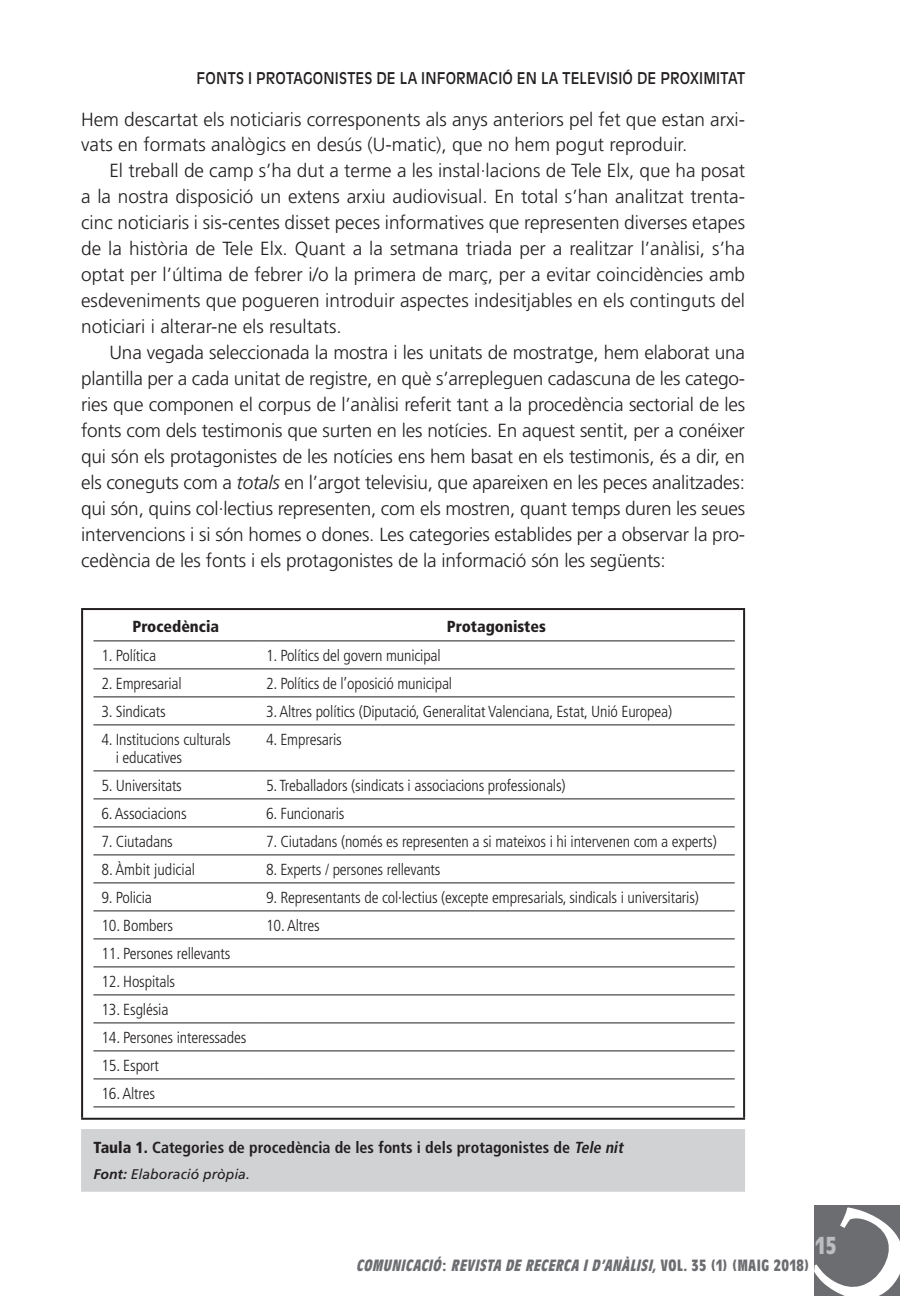
<style>
.page{position:relative;width:900px;height:1296px;background:#fff}
.page>*{position:absolute;margin:0;border:0;box-sizing:border-box;transform-origin:0 0}
.t1{font:700 condensed 24px "Antique Olive";color:#bcbdc0}
.t2{font:300 19px/26px "Frutiger LT Std";color:#231f20;text-align:justify}
.t3{font:300 condensed 16px/18px "Frutiger LT Std";letter-spacing:-.01em;color:#231f20}
.t4{font:700 condensed 16px "Frutiger LT Std";color:#231f20}
.t5{font:italic 700 condensed 16px "Antique Olive";color:#6c6d70}
.t6{font:16px "Antique Olive";letter-spacing:.015em;color:#231f20;scale:.9 1}
.t7{font:900 condensed 16px "Frutiger LT Std";color:#231f20}
.t8{font:italic 14px "Frutiger LT Std";color:#231f20}
.s1{font-style:italic}
.s2{font-weight:900}
.s3{font-weight:700}
.s4{font-style:normal}
</style>
<div class="page">
<svg style="left:83px;top:610px;width:659px;height:508px"></svg>
<div style="left:82px;top:1130px;width:661px;height:61px;background:#d1d2d4"></div>
<hr style="left:81px;top:1129px;width:663px;height:2px;background:#d1d2d4">
<hr style="left:81px;top:1190px;width:663px;height:2px;background:#d1d2d4">
<hr style="left:81px;top:608px;width:663px;height:2px;background:#231f20">
<hr style="left:81px;top:610px;width:2px;height:508px;background:#231f20">
<hr style="left:742px;top:610px;width:2px;height:508px;background:#231f20">
<hr style="left:81px;top:1118px;width:663px;height:2px;background:#231f20">
<hr style="left:81px;top:1131px;width:2px;height:59px;background:#d1d2d4">
<hr style="left:742px;top:1131px;width:2px;height:59px;background:#d1d2d4">
<hr style="left:93px;top:696px;width:165px;height:1px;background:#231f20">
<hr style="left:258px;top:696px;width:476px;height:1px;background:#231f20">
<hr style="left:93px;top:724px;width:165px;height:1px;background:#231f20">
<hr style="left:258px;top:724px;width:476px;height:1px;background:#231f20">
<hr style="left:93px;top:770px;width:165px;height:1px;background:#231f20">
<hr style="left:258px;top:770px;width:476px;height:1px;background:#231f20">
<hr style="left:93px;top:798px;width:165px;height:1px;background:#231f20">
<hr style="left:258px;top:798px;width:476px;height:1px;background:#231f20">
<hr style="left:93px;top:826px;width:165px;height:1px;background:#231f20">
<hr style="left:258px;top:826px;width:476px;height:1px;background:#231f20">
<hr style="left:93px;top:854px;width:165px;height:1px;background:#231f20">
<hr style="left:258px;top:854px;width:476px;height:1px;background:#231f20">
<hr style="left:93px;top:882px;width:165px;height:1px;background:#231f20">
<hr style="left:258px;top:882px;width:476px;height:1px;background:#231f20">
<hr style="left:93px;top:910px;width:165px;height:1px;background:#231f20">
<hr style="left:258px;top:910px;width:476px;height:1px;background:#231f20">
<hr style="left:93px;top:938px;width:165px;height:1px;background:#231f20">
<hr style="left:258px;top:938px;width:476px;height:1px;background:#231f20">
<hr style="left:93px;top:966px;width:165px;height:1px;background:#231f20">
<hr style="left:258px;top:966px;width:476px;height:1px;background:#231f20">
<hr style="left:93px;top:994px;width:165px;height:1px;background:#231f20">
<hr style="left:258px;top:994px;width:476px;height:1px;background:#231f20">
<hr style="left:93px;top:1022px;width:165px;height:1px;background:#231f20">
<hr style="left:258px;top:1022px;width:476px;height:1px;background:#231f20">
<hr style="left:93px;top:1050px;width:165px;height:1px;background:#231f20">
<hr style="left:258px;top:1050px;width:476px;height:1px;background:#231f20">
<hr style="left:93px;top:1078px;width:165px;height:1px;background:#231f20">
<hr style="left:258px;top:1078px;width:476px;height:1px;background:#231f20">
<hr style="left:93px;top:640px;width:165px;height:1px;background:#231f20">
<hr style="left:258px;top:640px;width:476px;height:1px;background:#231f20">
<hr style="left:93px;top:668px;width:165px;height:1px;background:#231f20">
<hr style="left:258px;top:668px;width:476px;height:1px;background:#231f20">
<hr style="left:93px;top:1106px;width:165px;height:1px;background:#231f20">
<hr style="left:258px;top:1106px;width:476px;height:1px;background:#231f20">
<div style="left:814px;top:1205px;width:86px;height:91px;background:#6c6d70"></div>
<p class="t6" style="left:196px;top:69px;width:22px">FONTS</p>
<p class="t6" style="left:248px;top:69px;width:31px">I PROTA</p>
<p class="t6" style="left:303px;top:69px;width:50px">GON ISTES</p>
<p class="t6" style="left:376px;top:69px;width:218px">DE LA INFORMACIÓ EN LA TELEV</p>
<p class="t6" style="left:605px;top:69px;width:138px">ISIÓ DE PROXIMITAT</p>
<p class="t2" style="left:81px;top:106px;width:665px">Hem descartat els noticiaris corresponents als anys anteriors pel fet que estan arxi&shy;vats en formats analògics en desús (U-matic), que no hem pogut reproduir.</p>
<p class="t2" style="left:81px;top:158px;width:665px;text-indent:28px">El treball de camp s’ha dut a terme a les instal·lacions de Tele Elx, que ha posat a la nostra disposició un extens arxiu audiovisual. En total s’han analitzat trenta&shy;cinc noticiaris i sis-centes disset peces informatives que representen diverses etapes de la història de Tele Elx. Quant a la setmana triada per a realitzar l’anàlisi, s’ha optat per l’última de febrer i/o la primera de març, per a evitar coincidències amb esdeveniments que pogueren introduir aspectes indesitjables en els continguts del noticiari i alterar-ne els resultats.</p>
<p class="t2" style="left:81px;top:340px;width:665px;text-indent:28px">Una vegada seleccionada la mostra i les unitats de mostratge, hem elaborat una plantilla per a cada unitat de registre, en què s’arrepleguen cadascuna de les catego&shy;ries que componen el corpus de l’anàlisi referit tant a la procedència sectorial de les fonts com dels testimonis que surten en les notícies. En aquest sentit, per a conéixer qui són els protagonistes de les notícies ens hem basat en els testimonis, és a dir, en els coneguts com a <span class="s1">totals</span> en l’argot televisiu, que apareixen en les peces analitzades: qui són, quins col·lectius representen, com els mostren, quant temps duren les seues intervencions i si són homes o dones. Les categories establides per a observar la pro&shy;cedència de les fonts i els protagonistes de la informació són les següents:</p>
<p class="t7" style="left:132px;top:617px;width:88px">Procedència</p>
<p class="t7" style="left:446px;top:617px;width:100px">Protagonistes</p>
<p class="t3" style="left:101px;top:647px;width:56px">1. Política</p>
<p class="t3" style="left:266px;top:647px;width:176px">1. Polítics del govern municipal</p>
<p class="t3" style="left:101px;top:675px;width:82px">2. Empresarial</p>
<p class="t3" style="left:266px;top:675px;width:187px">2. Polítics de l’oposició municipal</p>
<p class="t3" style="left:101px;top:703px;width:66px">3. Sindicats</p>
<p class="t3" style="left:266px;top:703px;width:407px">3. Altres polítics (Diputació, Generalitat Valenciana, Estat, Unió Europea)</p>
<p class="t3" style="left:116px;top:731px;width:116px;text-indent:-14px">4. Institucions culturals i educatives</p>
<p class="t3" style="left:266px;top:731px;width:77px">4. Empresaris</p>
<p class="t3" style="left:101px;top:777px;width:82px">5. Universitats</p>
<p class="t3" style="left:266px;top:777px;width:301px">5. Treballadors (sindicats i associacions professionals)</p>
<p class="t3" style="left:101px;top:805px;width:87px">6. Associacions</p>
<p class="t3" style="left:266px;top:805px;width:80px">6. Funcionaris</p>
<p class="t3" style="left:101px;top:833px;width:73px">7. Ciutadans</p>
<p class="t3" style="left:266px;top:833px;width:452px">7. Ciutadans (només es representen a si mateixos i hi intervenen com a experts)</p>
<p class="t3" style="left:101px;top:861px;width:95px">8. Àmbit judicial</p>
<p class="t3" style="left:266px;top:861px;width:176px">8. Experts / persones rellevants</p>
<p class="t3" style="left:101px;top:889px;width:52px">9. Policia</p>
<p class="t3" style="left:266px;top:889px;width:434px">9. Representants de col·lectius (excepte empresarials, sindicals i universitaris)</p>
<p class="t3" style="left:101px;top:917px;width:73px">10. Bombers</p>
<p class="t3" style="left:266px;top:917px;width:55px">10. Altres</p>
<p class="t3" style="left:101px;top:945px;width:130px">11. Persones rellevants</p>
<p class="t3" style="left:101px;top:973px;width:75px">12. Hospitals</p>
<p class="t3" style="left:101px;top:1001px;width:68px">13. Església</p>
<p class="t3" style="left:101px;top:1029px;width:146px">14. Persones interessades</p>
<p class="t3" style="left:101px;top:1057px;width:59px">15. Esport</p>
<p class="t3" style="left:101px;top:1085px;width:55px">16. Altres</p>
<p class="t4" style="left:93px;top:1138px;width:534px"><span class="s2">Taula 1.</span> Categories de procedència de les fonts i dels protagonistes de <span class="s1">Tele nit</span></p>
<p class="t8" style="left:93px;top:1166px;width:158px"><span class="s3">Font:</span> Elaboració pròpia.</p>
<p class="t1" style="left:815px;top:1232px;width:22px">15</p>
<p class="t5" style="left:356px;top:1257px;width:454px">COMUNICACIÓ<span class="s4">:</span> REVISTA DE RECERCA I D’ANÀLISI, <span class="s4">V O L . 3 5 ( 1 ) ( M A I G 2 0 1 8 )</span></p>
</div>
